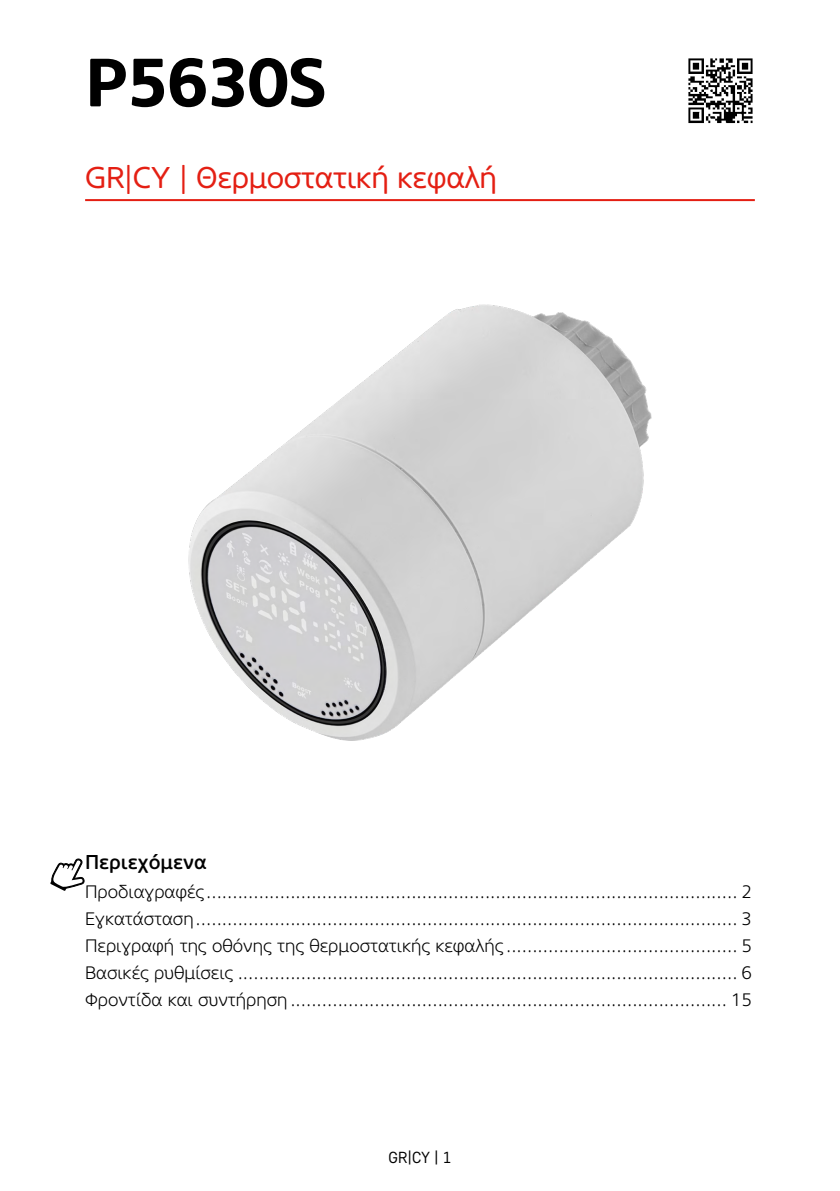
<style>
.page{position:relative;width:840px;height:1191px;background:#fff}
.page>*{position:absolute;margin:0;border:0;box-sizing:border-box;transform-origin:0 0}
.t1{font:700 68px "Core Sans NR65";letter-spacing:-.02em;color:#000}
.t2{font:30px "Core Sans NR45";letter-spacing:-.01em;color:#e41f13}
.t3{font:500 20px "Core Sans NR55";color:#000}
.t4{font:300 18px/26.8px "Core Sans NR35";color:#000;text-align:justify}
.t5{font:16px "Core Sans D35";color:#000}
</style>
<div class="page">
<hr style="left:85px;top:199px;width:669px;height:2px;background:#e41f13">
<img style="left:188px;top:304px;width:464px;height:437px">
<img style="left:688px;top:58px;width:65px;height:66px">
<svg style="left:50px;top:858px;width:35px;height:33px"></svg>
<h1 class="t1" style="left:85px;top:38px;width:243px">P5630S</h1>
<h2 class="t2" style="left:85px;top:158px;width:413px">GR|CY | Θερμοστατική κεφαλή</h2>
<p class="t3" style="left:85px;top:848px;width:123px">Περιεχόμενα</p>
<p class="t4" style="left:85px;top:878px;width:668px">Προδιαγραφές..................................................................................................... 2<br>Εγκατάσταση....................................................................................................... 3<br>Περιγραφή της οθόνης της θερμοστατικής κεφαλής ............................................ 5<br>Βασικές ρυθμίσεις ............................................................................................... 6<br>Φροντίδα και συντήρηση ................................................................................... 15</p>
<p class="t5" style="left:388px;top:1146px;width:64px">GR|CY | 1</p>
</div>
